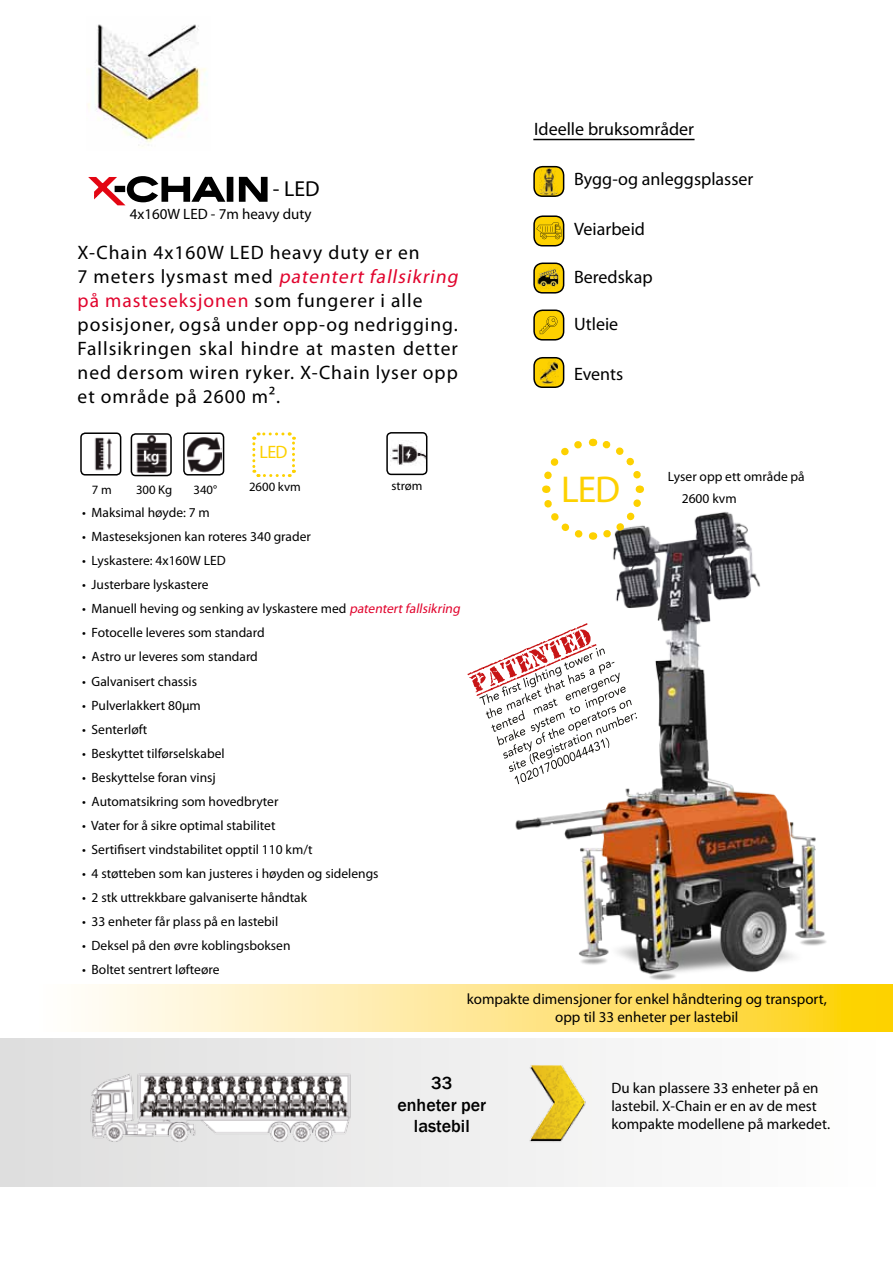
<style>
.page{position:relative;width:893px;height:1263px;background:#fff}
.page>*{position:absolute;margin:0;border:0;box-sizing:border-box;transform-origin:0 0}
.t1{font:37.5px "Myriad Pro";color:#fdd100}
.t2{font:21.75px "Myriad Pro";color:#000}
.t3{font:19.5px/24px "Myriad Pro";letter-spacing:.05em;color:#000}
.t4{font:18px "Myriad Pro";color:#000}
.t5{font:500 18px/21.6px "Franklin Gothic";color:#000;text-align:center}
.t6{font:18px "Myriad Pro";color:#fdd100}
.t7{font:15px/18px "Myriad Pro";color:#000;text-align:center}
.t8{font:13.5px/22.2px "Myriad Pro";color:#000}
.t9{font:12.75px "Myriad Pro";color:#000}
.s1{font-style:italic;color:#e1042d}
.s2{color:#e1042d}
</style>
<div class="page">
<img style="left:88px;top:24px;width:119px;height:123px">
<svg style="left:88px;top:176px;width:139px;height:30px"></svg>
<div style="left:227px;top:177px;width:6px;height:25px;background:#000"></div>
<svg style="left:238px;top:176px;width:30px;height:26px"></svg>
<div style="left:534px;top:358px;width:30px;height:29px;background:#fdd100;border-radius:9px"></div>
<img style="left:540px;top:361px;width:19px;height:23px">
<div style="left:533px;top:357px;width:31px;height:31px;border:2px solid #000;border-radius:9px"></div>
<div style="left:534px;top:263px;width:30px;height:30px;background:#fdd100;border-radius:9px"></div>
<img style="left:537px;top:269px;width:22px;height:20px">
<div style="left:533px;top:263px;width:31px;height:31px;border:2px solid #000;border-radius:9px"></div>
<div style="left:534px;top:167px;width:30px;height:29px;background:#fdd100;border-radius:9px"></div>
<img style="left:539px;top:169px;width:19px;height:25px">
<div style="left:533px;top:166px;width:31px;height:31px;border:2px solid #000;border-radius:9px"></div>
<div style="left:534px;top:216px;width:30px;height:30px;background:#fdd100;border-radius:9px"></div>
<div style="left:533px;top:215px;width:31px;height:31px;border:2px solid #000;border-radius:9px"></div>
<div style="left:534px;top:310px;width:30px;height:30px;background:#fdd100;border-radius:9px"></div>
<div style="left:533px;top:309px;width:31px;height:32px;border:2px solid #000;border-radius:9px"></div>
<img style="left:94px;top:437px;width:18px;height:34px">
<div style="left:80px;top:432px;width:41px;height:43px;border:2px solid #000;border-radius:4px"></div>
<img style="left:136px;top:436px;width:31px;height:37px">
<div style="left:131px;top:433px;width:41px;height:43px;border:2px solid #000;border-radius:4px"></div>
<img style="left:186px;top:437px;width:35px;height:35px">
<div style="left:183px;top:432px;width:41px;height:43px;border:2px solid #000;border-radius:4px"></div>
<img style="left:391px;top:442px;width:33px;height:23px">
<div style="left:386px;top:432px;width:41px;height:43px;border:2px solid #000;border-radius:4px"></div>
<svg style="left:252px;top:432px;width:44px;height:45px"></svg>
<svg style="left:88px;top:985px;width:805px;height:46px;background:#fee688"></svg>
<div style="left:0;top:1038px;width:893px;height:148px;background:linear-gradient(to right,#dedede,#fff)"></div>
<img style="left:88px;top:1071px;width:267px;height:72px">
<img style="left:522px;top:1063px;width:71px;height:89px">
<svg style="left:540px;top:316px;width:18px;height:18px"></svg>
<svg style="left:536px;top:223px;width:25px;height:16px"></svg>
<svg style="left:467px;top:654px;width:45px;height:118px"></svg>
<img style="left:512px;top:512px;width:315px;height:468px">
<svg style="left:538px;top:438px;width:109px;height:106px"></svg>
<hr style="left:533px;top:139px;width:161px;height:1px;background:#000">
<p class="t2" style="left:273px;top:175px;width:48px">- LED</p>
<p class="t7" style="left:130px;top:204px;width:183px">4x160W LED - 7m heavy duty</p>
<p class="t3" style="left:78px;top:240px;width:386px">X-Chain 4x160W LED heavy duty er en<br>7 m e t e r s l ys m a s t m e d <span class="s1">patentert fallsikring </span><span class="s2">på masteseksjonen</span> som fungerer i alle posisjoner, også under opp-og nedrigging.<br>Fallsikringen skal hindre at masten detter ned dersom wiren ryker. X-Chain lyser opp et område på 2600 m².</p>
<p class="t6" style="left:260px;top:441px;width:29px">LED</p>
<p class="t9" style="left:249px;top:479px;width:53px">2600 kvm</p>
<p class="t9" style="left:92px;top:482px;width:21px">7 m</p>
<p class="t9" style="left:136px;top:482px;width:38px">300 Kg</p>
<p class="t9" style="left:194px;top:482px;width:25px">340°</p>
<p class="t9" style="left:391px;top:478px;width:32px">strøm</p>
<p class="t8" style="left:82px;top:502px;width:129px">• Maksimal høyde: 7 m</p>
<p class="t8" style="left:82px;top:526px;width:230px">• Masteseksjonen kan roteres 340 grader</p>
<p class="t8" style="left:82px;top:550px;width:145px">• Lyskastere: 4x160W LED</p>
<p class="t8" style="left:82px;top:574px;width:128px">• Justerbare lyskastere</p>
<p class="t8" style="left:82px;top:598px;width:382px">• Manuell heving og senking av lyskastere med <span class="s1">patentertfallsikring</span></p>
<p class="t8" style="left:82px;top:622px;width:184px">• Fotocelle leveres som standard</p>
<p class="t8" style="left:82px;top:646px;width:177px">• Astro ur leveres som standard</p>
<p class="t8" style="left:82px;top:670px;width:117px">• Galvanisert chassis</p>
<p class="t8" style="left:82px;top:694px;width:120px">• Pulverlakkert 80μm</p>
<p class="t8" style="left:82px;top:718px;width:67px">• Senterløft</p>
<p class="t8" style="left:82px;top:742px;width:144px">• Beskyttet tilførselskabel</p>
<p class="t8" style="left:82px;top:766px;width:135px">• Beskyttelse foran vinsj</p>
<p class="t8" style="left:82px;top:790px;width:198px">• Automatsikring som hovedbryter</p>
<p class="t8" style="left:82px;top:814px;width:195px">• Vater for å sikre optimal stabilitet</p>
<p class="t8" style="left:82px;top:838px;width:232px">• Sertifisert vindstabilitet opptil 110 km/t</p>
<p class="t8" style="left:82px;top:862px;width:298px">• 4 støtteben som kan justeres i høyden og sidelengs</p>
<p class="t8" style="left:82px;top:886px;width:227px">• 2 stk uttrekkbare galvaniserte håndtak</p>
<p class="t8" style="left:82px;top:910px;width:198px">• 33 enheter får plass på en lastebil</p>
<p class="t8" style="left:82px;top:934px;width:210px">• Deksel på den øvre koblingsboksen</p>
<p class="t8" style="left:82px;top:958px;width:139px">• Boltet sentrert løfteøre</p>
<p class="t4" style="left:534px;top:118px;width:161px">Ideelle bruksområder</p>
<p class="t4" style="left:574px;top:168px;width:181px">Bygg-og anleggsplasser</p>
<p class="t4" style="left:574px;top:218px;width:72px">Veiarbeid</p>
<p class="t4" style="left:574px;top:266px;width:80px">Beredskap</p>
<p class="t4" style="left:574px;top:313px;width:46px">Utleie</p>
<p class="t4" style="left:574px;top:363px;width:51px">Events</p>
<p class="t1" style="left:561px;top:466px;width:60px">LED</p>
<p class="t8" style="left:682px;top:465px;width:124px;text-indent:-14px">Lyser opp ett område på<br>2600 kvm</p>
<p class="t7" style="left:467px;top:989px;width:362px">kompakte dimensjoner for enkel håndtering og transport, opp til 33 enheter per lastebil</p>
<p class="t5" style="left:397px;top:1072px;width:90px">33<br>enheter per lastebil</p>
<p class="t7" style="left:611px;top:1078px;width:220px;text-align:left">Du kan plassere 33 enheter på en lastebil. X-Chain er en av de mest kompakte modellene på markedet.</p>
</div>
